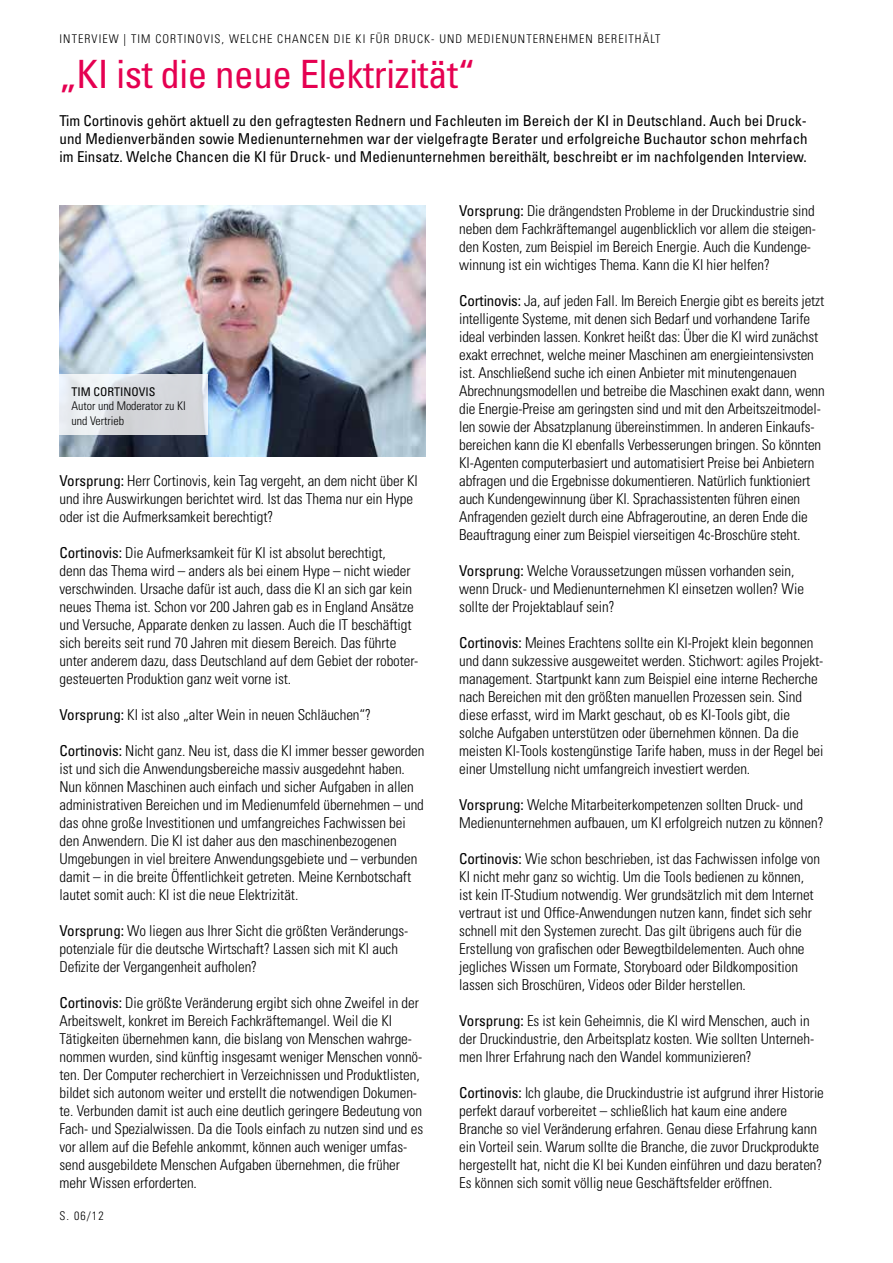
<style>
.page{position:relative;width:893px;height:1263px;background:#fff}
.page>*{position:absolute;margin:0;border:0;box-sizing:border-box;transform-origin:0 0}
.t1{font:condensed 39px "Univers LT Std";letter-spacing:-.01em;color:#e50051}
.t2{font:300 condensed 15px/18px "Univers LT Std";letter-spacing:-.005em;color:#000}
.t3{font:condensed 15px/18px "Univers LT Std";color:#000;text-align:justify}
.t4{font:300 condensed 12px "Univers LT Std";letter-spacing:.09em;color:#000}
.t5{font:300 condensed 12px/14.4px "Univers LT Std";color:#000}
.t6{font:condensed 12px "Univers LT Std";color:#000}
.s1{font-weight:400}
</style>
<div class="page">
<img style="left:60px;top:206px;width:365px;height:250px">
<svg style="left:60px;top:375px;width:148px;height:60px;fill:#d6d8dd"></svg>
<p class="t4" style="left:60px;top:31px;width:602px">INTERVIEW | TIM CORTINOVIS, WELCHE CHANCEN DIE KI FÜR DRUCK- UND MEDIENUNTERNEHMEN BEREITHÄLT</p>
<h1 class="t1" style="left:60px;top:49px;width:417px">„KI ist die neue Elektrizität“</h1>
<p class="t3" style="left:60px;top:111px;width:750px">Tim Cortinovis gehört aktuell zu den gefragtesten Rednern und Fachleuten im Bereich der KI in Deutschland. Auch bei Druck&shy;und Medienverbänden sowie Medienunternehmen war der vielgefragte Berater und erfolgreiche Buchautor schon mehrfach im Einsatz. Welche Chancen die KI für Druck- und Medienunternehmen bereithält, beschreibt er im nachfolgenden Interview.</p>
<p class="t6" style="left:71px;top:384px;width:86px">TIM CORTINOVIS</p>
<p class="t5" style="left:71px;top:399px;width:116px">Autor und Moderator zu KI und Vertrieb</p>
<p class="t2" style="left:60px;top:472px;width:360px"><span class="s1">Vorsprung:</span> Herr Cortinovis, kein Tag vergeht, an dem nicht über KI und ihre Auswirkungen berichtet wird. Ist das Thema nur ein Hype oder ist die Aufmerksamkeit berechtigt?</p>
<p class="t2" style="left:60px;top:544px;width:360px"><span class="s1">Cortinovis:</span> Die Aufmerksamkeit für KI ist absolut berechtigt,<br>denn das Thema wird – anders als bei einem Hype – nicht wieder verschwinden. Ursache dafür ist auch, dass die KI an sich gar kein neues Thema ist. Schon vor 200 Jahren gab es in England Ansätze und Versuche, Apparate denken zu lassen. Auch die IT beschäftigt sich bereits seit rund 70 Jahren mit diesem Bereich. Das führte unter anderem dazu, dass Deutschland auf dem Gebiet der roboter&shy;gesteuerten Produktion ganz weit vorne ist.</p>
<p class="t2" style="left:60px;top:706px;width:313px"><span class="s1">Vorsprung:</span> KI ist also „alter Wein in neuen Schläuchen“?</p>
<p class="t2" style="left:60px;top:742px;width:366px"><span class="s1">Cortinovis:</span> Nicht ganz. Neu ist, dass die KI immer besser geworden ist und sich die Anwendungsbereiche massiv ausgedehnt haben.<br>Nun können Maschinen auch einfach und sicher Aufgaben in allen administrativen Bereichen und im Medienumfeld übernehmen – und das ohne große Investitionen und umfangreiches Fachwissen bei den Anwendern. Die KI ist daher aus den maschinenbezogenen Umgebungen in viel breitere Anwendungsgebiete und – verbunden damit – in die breite Öffentlichkeit getreten. Meine Kernbotschaft lautet somit auch: KI ist die neue Elektrizität.</p>
<p class="t2" style="left:60px;top:922px;width:350px"><span class="s1">Vorsprung:</span> Wo liegen aus Ihrer Sicht die größten Veränderungs&shy;potenziale für die deutsche Wirtschaft? Lassen sich mit KI auch<br>Defizite der Vergangenheit aufholen?</p>
<p class="t2" style="left:60px;top:994px;width:365px"><span class="s1">Cortinovis:</span> Die größte Veränderung ergibt sich ohne Zweifel in der Arbeitswelt, konkret im Bereich Fachkräftemangel. Weil die KI Tätigkeiten übernehmen kann, die bislang von Menschen wahrge&shy;nommen wurden, sind künftig insgesamt weniger Menschen vonnö&shy;ten. Der Computer recherchiert in Verzeichnissen und Produktlisten, bildet sich autonom weiter und erstellt die notwendigen Dokumen&shy;te. Verbunden damit ist auch eine deutlich geringere Bedeutung von Fach- und Spezialwissen. Da die Tools einfach zu nutzen sind und es vor allem auf die Befehle ankommt, können auch weniger umfas&shy;send ausgebildete Menschen Aufgaben übernehmen, die früher mehr Wissen erforderten.</p>
<p class="t4" style="left:60px;top:1208px;width:46px">S. 06/12</p>
<p class="t2" style="left:459px;top:202px;width:358px"><span class="s1">Vorsprung:</span> Die drängendsten Probleme in der Druckindustrie sind neben dem Fachkräftemangel augenblicklich vor allem die steigen&shy;den Kosten, zum Beispiel im Bereich Energie. Auch die Kundenge&shy;winnung ist ein wichtiges Thema. Kann die KI hier helfen?</p>
<p class="t2" style="left:459px;top:292px;width:367px"><span class="s1">Cortinovis:</span> Ja, auf jeden Fall. Im Bereich Energie gibt es bereits jetzt intelligente Systeme, mit denen sich Bedarf und vorhandene Tarife ideal verbinden lassen. Konkret heißt das: Über die KI wird zunächst exakt errechnet, welche meiner Maschinen am energieintensivsten ist. Anschließend suche ich einen Anbieter mit minutengenauen Abrechnungsmodellen und betreibe die Maschinen exakt dann, wenn die Energie-Preise am geringsten sind und mit den Arbeitszeitmodel&shy;len sowie der Absatzplanung übereinstimmen. In anderen Einkaufs&shy;bereichen kann die KI ebenfalls Verbesserungen bringen. So könnten KI-Agenten computerbasiert und automatisiert Preise bei Anbietern abfragen und die Ergebnisse dokumentieren. Natürlich funktioniert auch Kundengewinnung über KI. Sprachassistenten führen einen Anfragenden gezielt durch eine Abfrageroutine, an deren Ende die Beauftragung einer zum Beispiel vierseitigen 4c-Broschüre steht.</p>
<p class="t2" style="left:459px;top:562px;width:346px"><span class="s1">Vorsprung:</span> Welche Voraussetzungen müssen vorhanden sein, wenn Druck- und Medienunternehmen KI einsetzen wollen? Wie sollte der Projektablauf sein?</p>
<p class="t2" style="left:459px;top:634px;width:366px"><span class="s1">Cortinovis:</span> Meines Erachtens sollte ein KI-Projekt klein begonnen und dann sukzessive ausgeweitet werden. Stichwort: agiles Projekt&shy;management. Startpunkt kann zum Beispiel eine interne Recherche nach Bereichen mit den größten manuellen Prozessen sein. Sind diese erfasst, wird im Markt geschaut, ob es KI-Tools gibt, die solche Aufgaben unterstützen oder übernehmen können. Da die meisten KI-Tools kostengünstige Tarife haben, muss in der Regel bei einer Umstellung nicht umfangreich investiert werden.</p>
<p class="t2" style="left:459px;top:796px;width:366px"><span class="s1">Vorsprung:</span> Welche Mitarbeiterkompetenzen sollten Druck- und<br>Medienunternehmen aufbauen, um KI erfolgreich nutzen zu können?</p>
<p class="t2" style="left:459px;top:850px;width:362px"><span class="s1">Cortinovis:</span> Wie schon beschrieben, ist das Fachwissen infolge von KI nicht mehr ganz so wichtig. Um die Tools bedienen zu können, ist kein IT-Studium notwendig. Wer grundsätzlich mit dem Internet vertraut ist und Office-Anwendungen nutzen kann, findet sich sehr schnell mit den Systemen zurecht. Das gilt übrigens auch für die Erstellung von grafischen oder Bewegtbildelementen. Auch ohne jegliches Wissen um Formate, Storyboard oder Bildkomposition lassen sich Broschüren, Videos oder Bilder herstellen.</p>
<p class="t2" style="left:459px;top:1012px;width:356px"><span class="s1">Vorsprung:</span> Es ist kein Geheimnis, die KI wird Menschen, auch in der Druckindustrie, den Arbeitsplatz kosten. Wie sollten Unterneh&shy;men Ihrer Erfahrung nach den Wandel kommunizieren?</p>
<p class="t2" style="left:459px;top:1084px;width:366px"><span class="s1">Cortinovis:</span> Ich glaube, die Druckindustrie ist aufgrund ihrer Historie perfekt darauf vorbereitet – schließlich hat kaum eine andere Branche so viel Veränderung erfahren. Genau diese Erfahrung kann ein Vorteil sein. Warum sollte die Branche, die zuvor Druckprodukte hergestellt hat, nicht die KI bei Kunden einführen und dazu beraten?<br>Es können sich somit völlig neue Geschäftsfelder eröffnen.</p>
</div>
